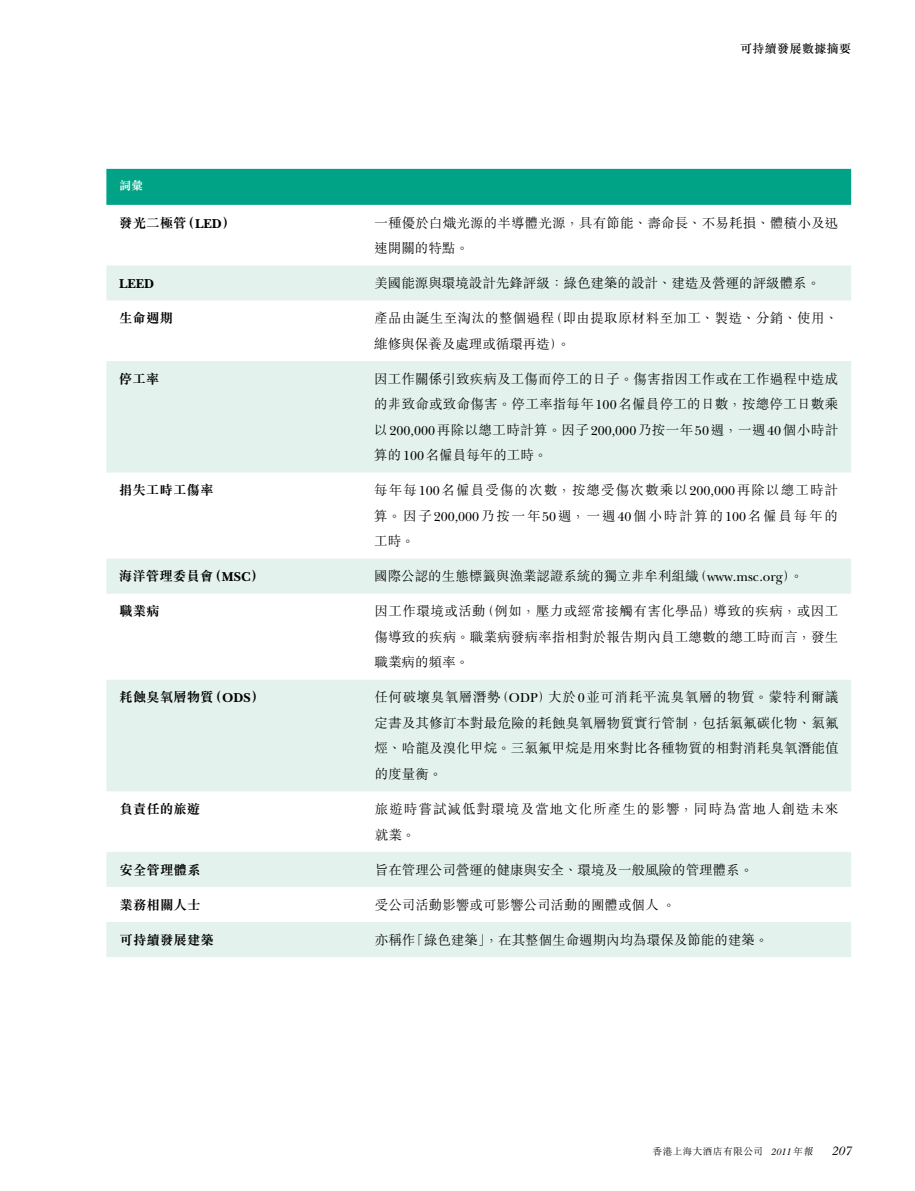
<style>
.page{position:relative;width:915px;height:1191px;background:#fff}
.page>*{position:absolute;margin:0;border:0;box-sizing:border-box;transform-origin:0 0}
.t1{font:300 13.5px/25.5px "M Sung HK";letter-spacing:.01em;color:#000;text-align:justify}
.t2{font:700 13.5px "M Sung HK";color:#000}
.t3{font:300 13.5px/25.5px "M Sung HK";letter-spacing:.08em;color:#000}
.t4{font:700 13.5px "New Baskerville Std";color:#000}
.t5{font:italic 12.75px "New Baskerville Std";color:#000}
.t6{font:500 12px "M Sung HK";letter-spacing:.03em;color:#000}
.t7{font:700 12px "M Sung HK";color:#fff}
.t8{font:300 9.75px "M Sung HK";letter-spacing:.035em;color:#000}
.s1{font-family:"New Baskerville Std"}
.s2{font-family:"New Baskerville Std";font-weight:400}
.s3{font-family:"New Baskerville Std";font-weight:400;font-style:italic}
.s4{font-style:italic}
</style>
<div class="page">
<div style="left:106px;top:169px;width:744px;height:36px;background:#00a385"></div>
<svg style="left:106px;top:265px;width:744px;height:692px;fill:#e3f2ed"></svg>
<p class="t6" style="left:740px;top:40px;width:112px">可持續發展數據摘要</p>
<p class="t7" style="left:119px;top:180px;width:25px">詞彙</p>
<p class="t2" style="left:119px;top:216px;width:118px">發光二極管（<span class="s1">LED</span>）</p>
<p class="t1" style="left:374px;top:209px;width:465px">一種優於白熾光源的半導體光源，具有節能、壽命長、不易耗損、體積小及迅速開關的特點。</p>
<p class="t4" style="left:119px;top:276px;width:37px">LEED</p>
<p class="t1" style="left:374px;top:269px;width:447px">美國能源與環境設計先鋒評級：綠色建築的設計、建造及營運的評級體系。</p>
<p class="t2" style="left:119px;top:311px;width:55px">生命週期</p>
<p class="t1" style="left:374px;top:304px;width:465px">產品由誕生至淘汰的整個過程（即由提取原材料至加工、製造、分銷、使用、維修與保養及處理或循環再造）。</p>
<p class="t2" style="left:119px;top:372px;width:42px">停工率</p>
<p class="t1" style="left:374px;top:365px;width:465px">因工作關係引致疾病及工傷而停工的日子。傷害指因工作或在工作過程中造成的非致命或致命傷害。停工率指每年<span class="s2">100</span>名僱員停工的日數，按總停工日數乘以<span class="s2">200,000</span>再除以總工時計算。因子<span class="s2">200,000</span>乃按一年<span class="s2">50</span>週，一週<span class="s2">40</span>個小時計算的<span class="s2">100</span>名僱員每年的工時。</p>
<p class="t2" style="left:119px;top:483px;width:96px">捐失工時工傷率</p>
<p class="t1" style="left:374px;top:477px;width:465px">每年每<span class="s2">100</span>名僱員受傷的次數，按總受傷次數乘以<span class="s2">200,000</span>再除以總工時計算。因子<span class="s2">200,000</span>乃按一年<span class="s2">50</span>週，一週<span class="s2">40</span>個小時計算的<span class="s2">100</span>名僱員每年的工時。</p>
<p class="t2" style="left:119px;top:569px;width:147px">海洋管理委員會（<span class="s1">MSC</span>）</p>
<p class="t1" style="left:374px;top:563px;width:430px">國際公認的生態標籤與漁業認證系統的獨立非牟利組織（<span class="s2">www.msc.org</span>）。</p>
<p class="t2" style="left:119px;top:604px;width:42px">職業病</p>
<p class="t1" style="left:374px;top:598px;width:465px">因工作環境或活動（例如，壓力或經常接觸有害化學品）導致的疾病，或因工傷導致的疾病。職業病發病率指相對於報告期內員工總數的總工時而言，發生職業病的頻率。</p>
<p class="t2" style="left:119px;top:690px;width:147px">耗蝕臭氧層物質（<span class="s1">ODS</span>）</p>
<p class="t1" style="left:374px;top:684px;width:465px">任何破壞臭氧層潛勢（<span class="s2">ODP</span>）大於<span class="s2">0</span>並可消耗平流臭氧層的物質。蒙特利爾議定書及其修訂本對最危險的耗蝕臭氧層物質實行管制，包括氯氟碳化物、氯氟烴、哈龍及溴化甲烷。三氯氟甲烷是用來對比各種物質的相對消耗臭氧潛能值的度量衡。</p>
<p class="t2" style="left:119px;top:802px;width:82px">負責任的旅遊</p>
<p class="t3" style="left:374px;top:795px;width:465px">旅遊時嘗試減低對環境及當地文化所產生的影響，同時為當地人創造未來就業。</p>
<p class="t2" style="left:119px;top:863px;width:83px">安全管理體系</p>
<p class="t1" style="left:375px;top:856px;width:379px">旨在管理公司營運的健康與安全、環境及一般風險的管理體系。</p>
<p class="t2" style="left:119px;top:898px;width:83px">業務相關人士</p>
<p class="t1" style="left:375px;top:891px;width:302px">受公司活動影響或可影響公司活動的團體或個人。</p>
<p class="t2" style="left:119px;top:933px;width:96px">可持續發展建築</p>
<p class="t1" style="left:375px;top:926px;width:395px">亦稱作「綠色建築」，在其整個生命週期內均為環保及節能的建築。</p>
<p class="t8" style="left:652px;top:1144px;width:164px">香港上海大酒店有限公司 <span class="s3">2011</span> <span class="s4">年報</span></p>
<p class="t5" style="left:831px;top:1143px;width:21px">207</p>
</div>
